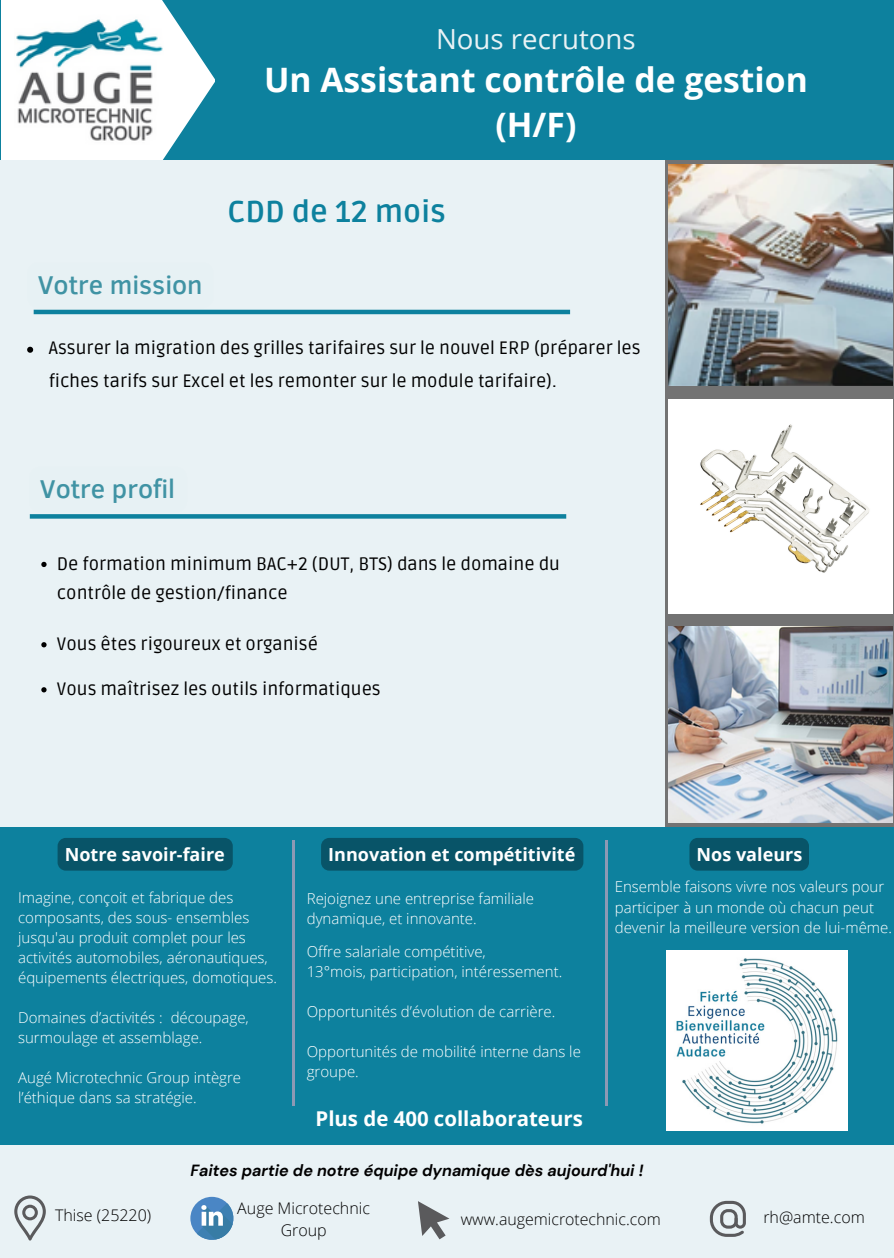
<style>
.page{position:relative;width:894px;height:1258px;background:#fff}
.page>*{position:absolute;margin:0;border:0;box-sizing:border-box;transform-origin:0 0}
.t1{font:700 33.6px/45px "Open Sans";color:#fff;text-align:center}
.t2{font:700 30px "Ruda";color:#0d819e}
.t3{font:27.6px "Open Sans";color:#e9f2f5}
.t4{font:500 26.4px "Clear Sans";color:#4093a4}
.t5{font:700 20.4px "Open Sans";color:#fff}
.t6{font:18px/29.4px "Ruda";color:#000}
.t7{font:700 18px "Open Sans";color:#fff}
.t8{font:italic 700 16.2px "DM Sans";color:#000}
.t9{font:300 15.9px/21.3px "Open Sans";color:#000;text-align:center}
.t10{font:300 15px/20.1px "Open Sans";color:#fff}
</style>
<div class="page">
<div style="left:0;top:0;width:893px;height:1258px;background:#e9f2f5"></div>
<div style="left:1px;top:0;width:892px;height:160px;background:#0d819e"></div>
<svg style="left:665px;top:160px;width:228px;height:666px;background:#808080"></svg>
<div style="left:0;top:827px;width:893px;height:317px;background:#0d819e"></div>
<hr style="left:292px;top:840px;width:2px;height:266px;background:#8c99b4">
<img style="left:668px;top:627px;width:223px;height:196px">
<img style="left:668px;top:165px;width:223px;height:220px">
<img style="left:666px;top:950px;width:180px;height:181px">
<svg style="left:14px;top:1195px;width:32px;height:45px"></svg>
<div style="left:190px;top:1197px;width:43px;height:43px;background:#4a86c5;border-radius:50%"></div>
<svg style="left:197px;top:1203px;width:37px;height:37px"></svg>
<svg style="left:709px;top:1201px;width:36px;height:36px"></svg>
<svg style="left:1px;top:0;width:213px;height:159px"></svg>
<img style="left:14px;top:14px;width:149px;height:131px">
<hr style="left:605px;top:840px;width:3px;height:266px;background:#8c99b4">
<svg style="left:418px;top:1201px;width:31px;height:38px"></svg>
<div style="left:30px;top:514px;width:536px;height:5px;background:#0d819e"></div>
<hr style="left:34px;top:310px;width:536px;height:4px;background:#0d819e">
<img style="left:668px;top:400px;width:223px;height:214px">
<div style="left:58px;top:838px;width:175px;height:32px;background:#085468"></div>
<div style="left:321px;top:838px;width:262px;height:32px;background:#085468;border-radius:8px"></div>
<div style="left:689px;top:838px;width:119px;height:32px;background:#085468"></div>
<svg style="left:41px;top:562px;width:6px;height:5px"></svg>
<svg style="left:41px;top:642px;width:6px;height:5px"></svg>
<svg style="left:41px;top:687px;width:6px;height:5px"></svg>
<svg style="left:27px;top:347px;width:6px;height:6px"></svg>
<h3 class="t3" style="left:436px;top:19px;width:201px">Nous recrutons</h3>
<h1 class="t1" style="left:264px;top:56px;width:545px">Un Assistant contrôle de gestion (H/F)</h1>
<h3 class="t4" style="left:38px;top:266px;width:166px">Votre mission</h3>
<h2 class="t2" style="left:227px;top:195px;width:220px">CDD de 12 mois</h2>
<p class="t6" style="left:49px;top:332px;width:593px;line-height:33px">Assurer la migration des grilles tarifaires sur le nouvel ERP (préparer les fiches tarifs sur Excel et les remonter sur le module tarifaire).</p>
<h3 class="t4" style="left:40px;top:470px;width:137px">Votre profil</h3>
<p class="t6" style="left:57px;top:550px;width:504px">De formation minimum BAC+2 (DUT, BTS) dans le domaine du contrôle de gestion/finance</p>
<p class="t6" style="left:57px;top:630px;width:262px">Vous êtes rigoureux et organisé</p>
<p class="t6" style="left:57px;top:675px;width:325px">Vous maîtrisez les outils informatiques</p>
<p class="t7" style="left:65px;top:842px;width:161px">Notre savoir-faire</p>
<p class="t10" style="left:18px;top:887px;width:260px">Imagine, conçoit et fabrique des composants, des sous- ensembles jusqu'au produit complet pour les activités automobiles, aéronautiques, équipements électriques, domotiques.</p>
<p class="t10" style="left:18px;top:1007px;width:232px">Domaines d’activités : découpage, surmoulage et assemblage.</p>
<p class="t10" style="left:18px;top:1067px;width:224px">Augé Microtechnic Group intègre l’éthique dans sa stratégie.</p>
<p class="t7" style="left:328px;top:842px;width:248px">Innovation et compétitivité</p>
<p class="t10" style="left:307px;top:888px;width:229px">Rejoignez une entreprise familiale dynamique, et innovante.</p>
<p class="t10" style="left:307px;top:941px;width:257px">Offre salariale compétitive,<br>13°mois, participation, intéressement.</p>
<p class="t10" style="left:307px;top:1001px;width:250px">Opportunités d’évolution de carrière.</p>
<p class="t10" style="left:307px;top:1041px;width:275px">Opportunités de mobilité interne dans le groupe.</p>
<h3 class="t5" style="left:315px;top:1104px;width:269px">Plus de 400 collaborateurs</h3>
<p class="t7" style="left:696px;top:842px;width:107px">Nos valeurs</p>
<p class="t10" style="left:614px;top:876px;width:278px">Ensemble faisons vivre nos valeurs pour participer à un monde où chacun peut devenir la meilleure version de lui-même.</p>
<p class="t8" style="left:190px;top:1160px;width:454px">Faites partie de notre équipe dynamique dès aujourd'hui !</p>
<p class="t9" style="left:237px;top:1197px;width:134px">Auge Microtechnic<br>Group</p>
<p class="t9" style="left:763px;top:1206px;width:103px">rh@amte.com</p>
<p class="t9" style="left:55px;top:1204px;width:98px">Thise (25220)</p>
<p class="t9" style="left:460px;top:1208px;width:201px">www.augemicrotechnic.com</p>
</div>
